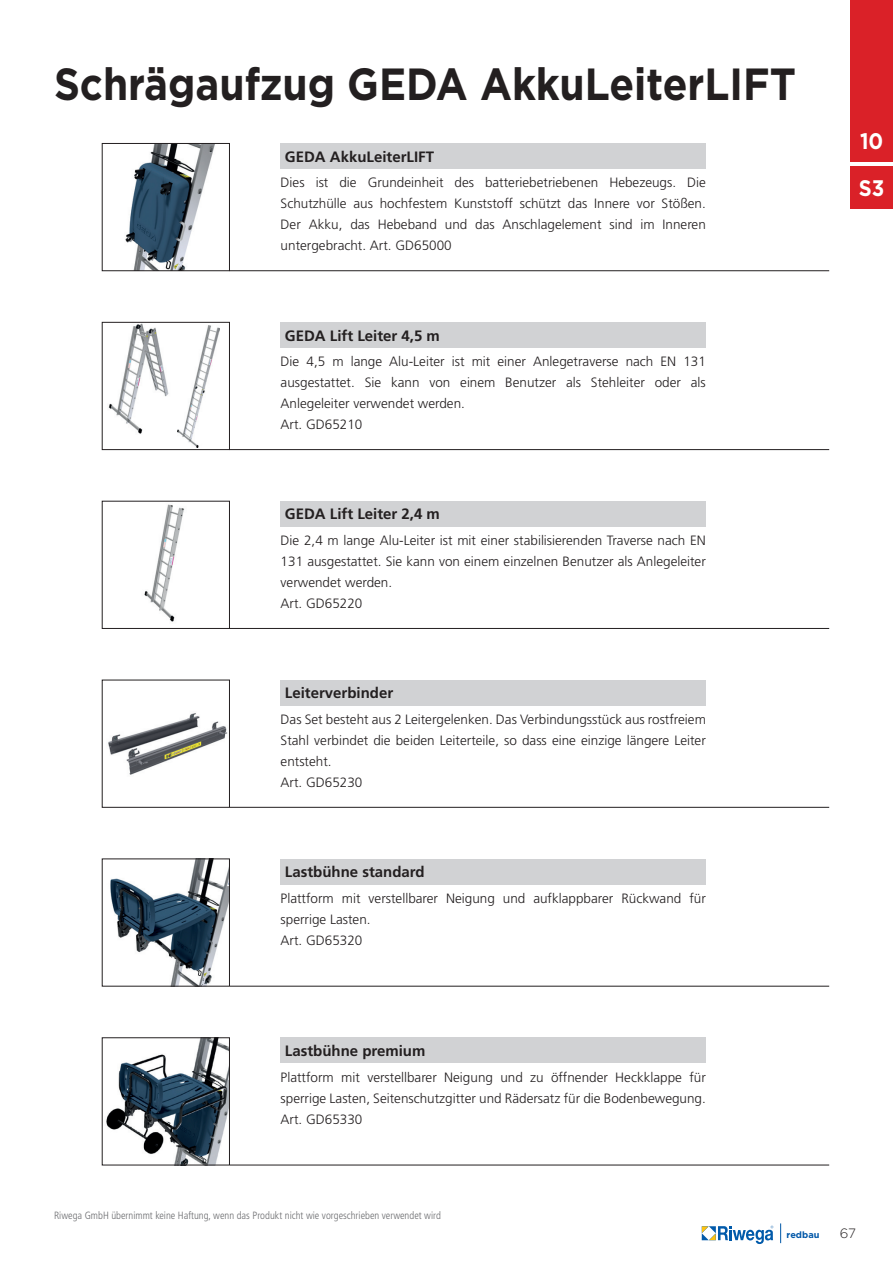
<style>
.page{position:relative;width:893px;height:1263px;background:#fff}
.page>*{position:absolute;margin:0;border:0;box-sizing:border-box;transform-origin:0 0}
.t1{font:700 45px "Gotham";color:#231f20;scale:.9 1}
.t2{font:700 22.5px "Gotham";color:#fff;scale:.9 1}
.t3{font:700 15px "Frutiger";color:#231f20}
.t4{font:300 13.5px/21px "Frutiger";color:#231f20}
.t5{font:300 13.5px "Gotham";color:#231f20}
.t6{font:300 condensed 10.5px "Frutiger";color:#6c6d70}
.t7{font:700 9.15px "Gotham";color:#0157a8}
</style>
<div class="page">
<div style="left:850px;top:166px;width:43px;height:42px;background:#da2128"></div>
<div style="left:850px;top:0;width:43px;height:162px;background:#da2128"></div>
<svg style="left:702px;top:1226px;width:71px;height:18px"></svg>
<svg style="left:780px;top:1223px;width:1px;height:20px"></svg>
<hr style="left:230px;top:1165px;width:599px;height:1px;background:#231f20">
<hr style="left:230px;top:986px;width:599px;height:1px;background:#231f20">
<hr style="left:230px;top:807px;width:599px;height:1px;background:#231f20">
<hr style="left:230px;top:628px;width:599px;height:1px;background:#231f20">
<hr style="left:230px;top:449px;width:599px;height:1px;background:#231f20">
<hr style="left:230px;top:270px;width:599px;height:1px;background:#231f20">
<img style="left:125px;top:145px;width:90px;height:124px">
<div style="left:102px;top:143px;width:128px;height:128px;border:1px solid #231f20"></div>
<img style="left:144px;top:504px;width:41px;height:118px">
<div style="left:102px;top:501px;width:128px;height:128px;border:1px solid #231f20"></div>
<img style="left:108px;top:713px;width:120px;height:62px">
<img style="left:110px;top:861px;width:118px;height:123px">
<div style="left:102px;top:859px;width:128px;height:127px;border:1px solid #231f20"></div>
<img style="left:106px;top:1039px;width:122px;height:124px">
<div style="left:102px;top:1037px;width:128px;height:128px;border:1px solid #231f20"></div>
<img style="left:108px;top:324px;width:70px;height:110px">
<div style="left:102px;top:322px;width:128px;height:128px;border:1px solid #231f20"></div>
<img style="left:178px;top:325px;width:41px;height:122px">
<div style="left:281px;top:322px;width:425px;height:26px;background:#d1d2d4"></div>
<div style="left:281px;top:143px;width:425px;height:26px;background:#d1d2d4"></div>
<div style="left:281px;top:859px;width:425px;height:25px;background:#d1d2d4"></div>
<div style="left:281px;top:1037px;width:425px;height:26px;background:#d1d2d4"></div>
<div style="left:281px;top:501px;width:425px;height:25px;background:#d1d2d4"></div>
<div style="left:281px;top:680px;width:425px;height:25px;background:#d1d2d4"></div>
<h1 class="t1" style="left:54px;top:54px;width:826px">Schrägaufzug GEDA AkkuLeiterLIFT</h1>
<p class="t3" style="left:285px;top:148px;width:151px">GEDA AkkuLeiterLIFT</p>
<p class="t4" style="left:281px;top:172px;width:427px;text-align:justify">Dies ist die Grundeinheit des batteriebetriebenen Hebezeugs. Die Schutzhülle aus hochfestem Kunststoff schützt das Innere vor Stößen.<br>Der Akku, das Hebeband und das Anschlagelement sind im Inneren untergebracht. Art. GD65000</p>
<p class="t3" style="left:285px;top:326px;width:157px">GEDA Lift Leiter 4,5 m</p>
<p class="t4" style="left:281px;top:351px;width:427px">Die 4,5 m lange Alu-Leiter ist mit einer Anlegetraverse nach EN 131 ausgestattet. Sie kann von einem Benutzer als Stehleiter oder als Anlegeleiter verwendet werden.<br>Art. GD65210</p>
<p class="t3" style="left:285px;top:505px;width:157px">GEDA Lift Leiter 2,4 m</p>
<p class="t4" style="left:281px;top:530px;width:427px">Die 2,4 m lange Alu-Leiter ist mit einer stabilisierenden Traverse nach EN 131 ausgestattet. Sie kann von einem einzelnen Benutzer als Anlegeleiter verwendet werden.<br>Art. GD65220</p>
<p class="t3" style="left:285px;top:684px;width:110px">Leiterverbinder</p>
<p class="t4" style="left:281px;top:709px;width:427px">Das Set besteht aus 2 Leitergelenken. Das Verbindungsstück aus rostfreiem Stahl verbindet die beiden Leiterteile, so dass eine einzige längere Leiter entsteht.<br>Art. GD65230</p>
<p class="t3" style="left:285px;top:863px;width:141px">Lastbühne standard</p>
<p class="t4" style="left:281px;top:888px;width:427px">Plattform mit verstellbarer Neigung und aufklappbarer Rückwand für sperrige Lasten.<br>Art. GD65320</p>
<p class="t3" style="left:285px;top:1042px;width:142px">Lastbühne premium</p>
<p class="t4" style="left:281px;top:1067px;width:427px;text-align:justify">Plattform mit verstellbarer Neigung und zu öffnender Heckklappe für sperrige Lasten, Seitenschutzgitter und Rädersatz für die Bodenbewegung.<br>Art. GD65330</p>
<p class="t6" style="left:54px;top:1209px;width:388px">Riwega GmbH übernimmt keine Haftung, wenn das Produkt nicht wie vorgeschrieben verwendet wird</p>
<h2 class="t2" style="left:860px;top:126px;width:27px">10</h2>
<h2 class="t2" style="left:859px;top:173px;width:30px">S3</h2>
<p class="t7" style="left:787px;top:1229px;width:34px">redbau</p>
<p class="t5" style="left:840px;top:1226px;width:18px">67</p>
</div>
